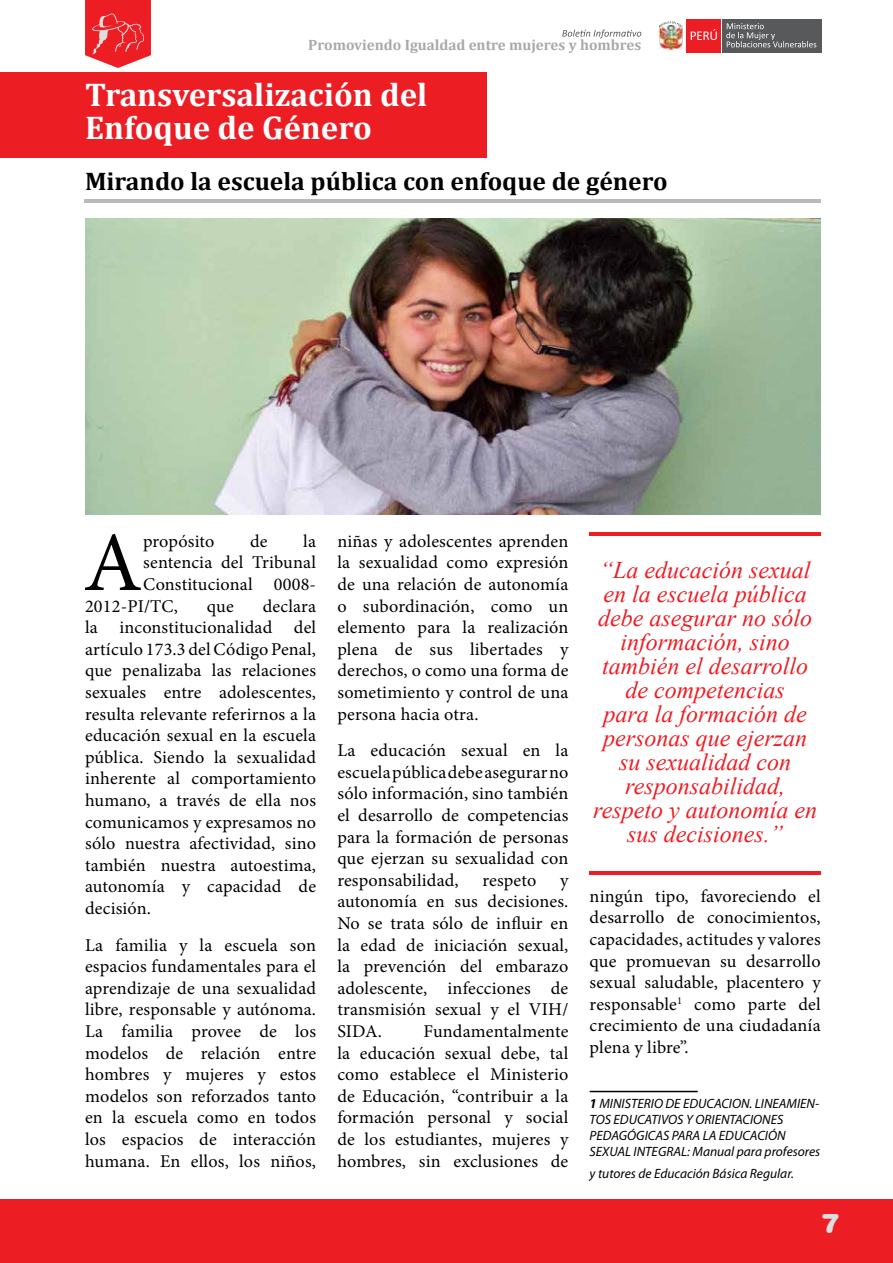
<style>
.page{position:relative;width:893px;height:1263px;background:#fff}
.page>*{position:absolute;margin:0;border:0;box-sizing:border-box;transform-origin:0 0}
.t1{font:84.45px "Minion Pro";color:#000}
.t2{font:700 33px/33px "Cambria";color:#fff}
.t3{font:27px "Swiss 721 BT Black Rounded";color:#dcddde}
.t4{font:700 25.5px "Cambria";color:#000}
.t5{font:italic 24px/24px "Times New Roman";color:#ed1d24;text-align:center}
.t6{font:18px/21.6px "Minion Pro";letter-spacing:.01em;color:#000;text-align:justify}
.t7{font:700 15px "Cambria";color:#a7a9ac}
.t8{font:italic 13.5px/16.2px "Myriad Pro";color:#000}
.s1{font-weight:700}
</style>
<div class="page">
<div style="left:0;top:1199px;width:893px;height:64px;background:#ed1d24"></div>
<svg style="left:562px;top:30px;width:79px;height:8px"></svg>
<img style="left:659px;top:27px;width:23px;height:23px">
<svg style="left:659px;top:21px;width:24px;height:6px"></svg>
<div style="left:686px;top:19px;width:35px;height:33px;background:#ed1d24"></div>
<svg style="left:691px;top:29px;width:26px;height:11px"></svg>
<div style="left:722px;top:19px;width:100px;height:33px;background:#58595b"></div>
<svg style="left:726px;top:23px;width:90px;height:24px"></svg>
<svg style="left:85px;top:0;width:66px;height:68px;background:#ed4046"></svg>
<hr style="left:84px;top:200px;width:737px;height:3px;background:#b8babc">
<div style="left:0;top:72px;width:487px;height:85px;background:#ed1d24"></div>
<hr style="left:590px;top:1091px;width:108px;height:1px;background:#000">
<hr style="left:590px;top:532px;width:231px;height:3px;background:#ed1d24">
<hr style="left:590px;top:872px;width:231px;height:3px;background:#ed1d24">
<img style="left:85px;top:218px;width:736px;height:296px">
<p class="t7" style="left:308px;top:34px;width:335px">Promoviendo Igualdad entre mujeres y hombres</p>
<h2 class="t2" style="left:85px;top:77px;width:344px">Transversalización del<br>Enfoque de Género</h2>
<h3 class="t4" style="left:85px;top:164px;width:584px">Mirando la escuela pública con enfoque de género</h3>
<h1 class="t1" style="left:83px;top:506px;width:60px">A</h1>
<p class="t6" style="left:143px;top:530px;width:73px">propósito</p>
<p class="t6" style="left:250px;top:530px;width:19px">de</p>
<p class="t6" style="left:303px;top:530px;width:14px">la</p>
<p class="t6" style="left:143px;top:552px;width:174px">sentencia del Tribunal</p>
<p class="t6" style="left:143px;top:573px;width:174px">Constitucional 0008-</p>
<p class="t6" style="left:85px;top:595px;width:94px">2012-PI/TC,</p>
<p class="t6" style="left:207px;top:595px;width:28px">que</p>
<p class="t6" style="left:85px;top:595px;width:233px;text-indent:178px">declara la inconstitucionalidad del artículo 173.3 del Código Penal, que penalizaba las relaciones sexuales entre adolescentes, resulta relevante referirnos a la educación sexual en la escuela pública. Siendo la sexualidad inherente al comportamiento humano, a través de ella nos comunicamos y expresamos no sólo nuestra afectividad, sino también nuestra autoestima, autonomía y capacidad de decisión.</p>
<p class="t6" style="left:85px;top:934px;width:233px">La familia y la escuela son espacios fundamentales para el aprendizaje de una sexualidad libre, responsable y autónoma.<br>La familia provee de los modelos de relación entre hombres y mujeres y estos modelos son reforzados tanto en la escuela como en todos los espacios de interacción humana. En ellos, los niños,</p>
<p class="t6" style="left:337px;top:530px;width:233px">niñas y adolescentes aprenden la sexualidad como expresión de una relación de autonomía o subordinación, como un elemento para la realización plena de sus libertades y derechos, o como una forma de sometimiento y control de una persona hacia otra.</p>
<p class="t6" style="left:337px;top:740px;width:233px">La educación sexual en la escuela pública debe asegurar no sólo información, sino también el desarrollo de competencias para la formación de personas que ejerzan su sexualidad con responsabilidad,</p>
<p class="t6" style="left:482px;top:869px;width:56px">respeto</p>
<p class="t6" style="left:337px;top:869px;width:233px;text-indent:223px">y autonomía en sus decisiones.<br>No se trata sólo de influir en la edad de iniciación sexual, la prevención del embarazo adolescente, infecciones de transmisión sexual y el VIH/ SIDA.</p>
<p class="t6" style="left:337px;top:1020px;width:233px;text-indent:86px">Fundamentalmente la educación sexual debe, tal como establece el Ministerio de Educación, “contribuir a la formación personal y social de los estudiantes, mujeres y hombres, sin exclusiones de</p>
<p class="t5" style="left:593px;top:557px;width:225px">“La educación sexual en la escuela pública debe asegurar no sólo información, sino también el desarrollo de competencias<br>para la formación de personas que ejerzan su sexualidad con responsabilidad, respeto y autonomía en sus decisiones.”</p>
<p class="t6" style="left:590px;top:885px;width:233px">ningún tipo, favoreciendo el desarrollo de conocimientos, capacidades, actitudes y valores que promuevan su desarrollo sexual saludable, placentero y responsable<sup>1</sup> como parte del crecimiento de una ciudadanía plena y libre”.</p>
<p class="t8" style="left:590px;top:1095px;width:232px"><span class="s1">1</span> MINISTERIO DE EDUCACION. LINEAMIEN-TOS EDUCATIVOS Y ORIENTACIONES PEDAGÓGICAS PARA LA EDUCACIÓN SEXUAL INTEGRAL: Manual para profesores</p>
<p class="t8" style="left:590px;top:1165px;width:206px">y tutores de Educación Básica Regular.</p>
<h3 class="t3" style="left:822px;top:1207px;width:19px">7</h3>
</div>
